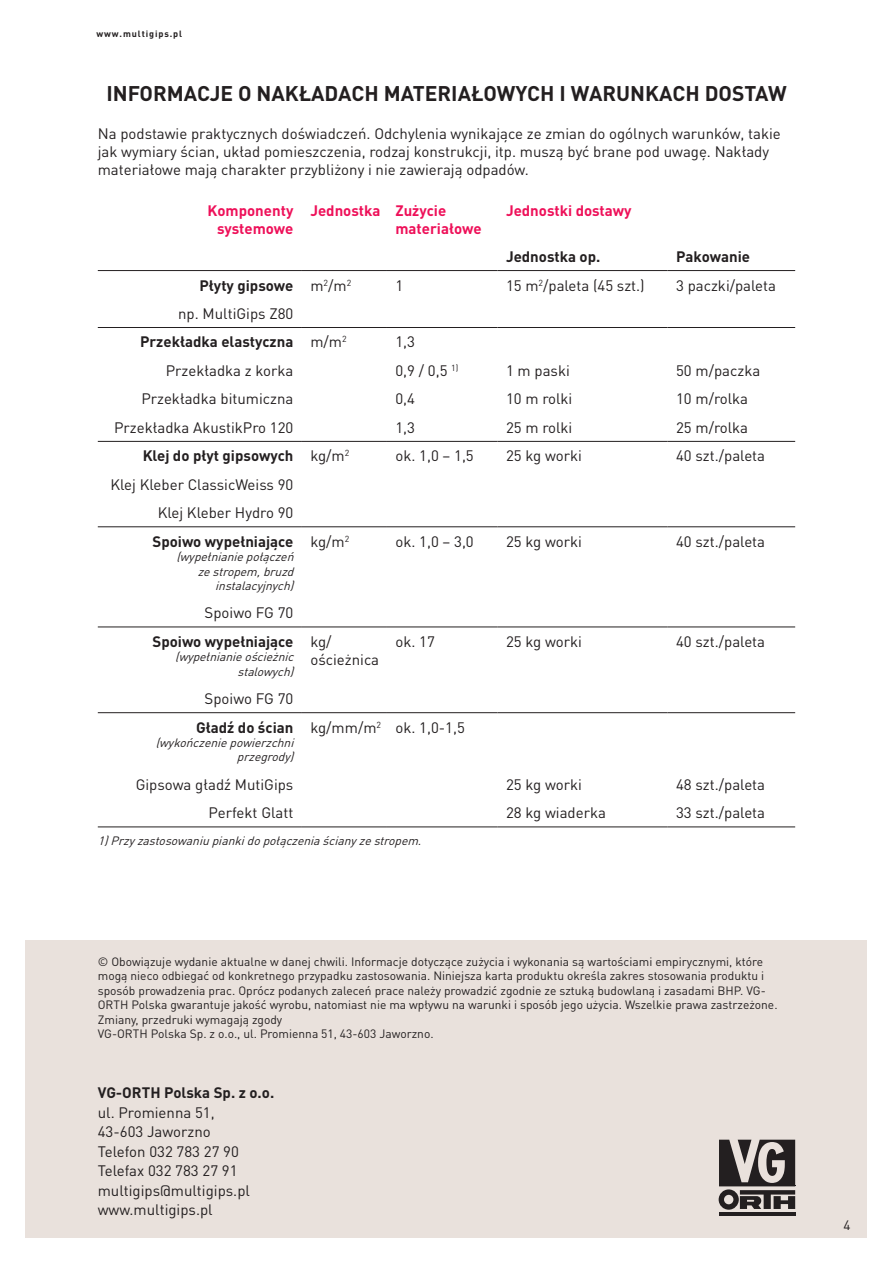
<style>
.page{position:relative;width:893px;height:1263px;background:#fff}
.page>*{position:absolute;margin:0;border:0;box-sizing:border-box;transform-origin:0 0}
.t1{font:700 21px "DIN Pro";color:#231f20}
.t2{font:15px/19.5px "DIN Pro";color:#231f20}
.t3{font:700 15px/28.5px "DIN Pro";color:#231f20}
.t4{font:700 15px/18px "DIN Pro";color:#ee1059;text-align:right}
.t5{font:13.5px "DIN Pro";color:#231f20}
.t6{font:12px/14.4px "DIN Pro";color:#231f20}
.t7{font:italic 12px/14.4px "DIN Pro";color:#231f20;text-align:right}
.t8{font:700 9px "DIN Pro";letter-spacing:.1em;color:#231f20}
.s1{font-weight:400}
</style>
<div class="page">
<div style="left:26px;top:940px;width:841px;height:297px;background:#e9e1dc"></div>
<hr style="left:719px;top:1212px;width:76px;height:4px;background:#231f20">
<svg style="left:719px;top:1140px;width:76px;height:70px"></svg>
<hr style="left:719px;top:1185px;width:76px;height:1px;background:#231f20">
<hr style="left:98px;top:270px;width:204px;height:1px;background:#231f20">
<hr style="left:302px;top:270px;width:85px;height:1px;background:#231f20">
<hr style="left:387px;top:270px;width:110px;height:1px;background:#231f20">
<hr style="left:497px;top:270px;width:171px;height:1px;background:#231f20">
<hr style="left:668px;top:270px;width:127px;height:1px;background:#231f20">
<hr style="left:98px;top:327px;width:204px;height:1px;background:#231f20">
<hr style="left:302px;top:327px;width:85px;height:1px;background:#231f20">
<hr style="left:387px;top:327px;width:110px;height:1px;background:#231f20">
<hr style="left:497px;top:327px;width:171px;height:1px;background:#231f20">
<hr style="left:668px;top:327px;width:127px;height:1px;background:#231f20">
<hr style="left:98px;top:441px;width:204px;height:1px;background:#231f20">
<hr style="left:302px;top:441px;width:85px;height:1px;background:#231f20">
<hr style="left:387px;top:441px;width:110px;height:1px;background:#231f20">
<hr style="left:497px;top:441px;width:171px;height:1px;background:#231f20">
<hr style="left:668px;top:441px;width:127px;height:1px;background:#231f20">
<hr style="left:98px;top:526px;width:204px;height:1px;background:#231f20">
<hr style="left:302px;top:526px;width:85px;height:1px;background:#231f20">
<hr style="left:387px;top:526px;width:110px;height:1px;background:#231f20">
<hr style="left:497px;top:526px;width:171px;height:1px;background:#231f20">
<hr style="left:668px;top:526px;width:127px;height:1px;background:#231f20">
<hr style="left:98px;top:626px;width:204px;height:1px;background:#231f20">
<hr style="left:302px;top:626px;width:85px;height:1px;background:#231f20">
<hr style="left:387px;top:626px;width:110px;height:1px;background:#231f20">
<hr style="left:497px;top:626px;width:171px;height:1px;background:#231f20">
<hr style="left:668px;top:626px;width:127px;height:1px;background:#231f20">
<hr style="left:98px;top:712px;width:204px;height:1px;background:#231f20">
<hr style="left:302px;top:712px;width:85px;height:1px;background:#231f20">
<hr style="left:387px;top:712px;width:110px;height:1px;background:#231f20">
<hr style="left:497px;top:712px;width:171px;height:1px;background:#231f20">
<hr style="left:668px;top:712px;width:127px;height:1px;background:#231f20">
<hr style="left:98px;top:826px;width:204px;height:1px;background:#231f20">
<hr style="left:302px;top:826px;width:85px;height:1px;background:#231f20">
<hr style="left:387px;top:826px;width:110px;height:1px;background:#231f20">
<hr style="left:497px;top:826px;width:171px;height:1px;background:#231f20">
<hr style="left:668px;top:826px;width:127px;height:1px;background:#231f20">
<p class="t8" style="left:96px;top:28px;width:87px">www.multigips.pl</p>
<h1 class="t1" style="left:106px;top:79px;width:682px">INFORMACJE O NAKŁADACH MATERIAŁOWYCH I WARUNKACH DOSTAW</h1>
<p class="t2" style="left:98px;top:124px;width:684px;line-height:18px">Na podstawie praktycznych doświadczeń. Odchylenia wynikające ze zmian do ogólnych warunków, takie jak wymiary ścian, układ pomieszczenia, rodzaj konstrukcji, itp. muszą być brane pod uwagę. Nakłady materiałowe mają charakter przybliżony i nie zawierają odpadów.</p>
<p class="t4" style="left:207px;top:201px;width:87px">Komponenty systemowe</p>
<p class="t4" style="left:395px;top:201px;width:88px;text-align:left;text-indent:-85px">Jednostka Zużycie materiałowe</p>
<p class="t4" style="left:506px;top:201px;width:127px">Jednostki dostawy</p>
<p class="t3" style="left:506px;top:242px;width:96px">Jednostka op.</p>
<p class="t3" style="left:676px;top:242px;width:75px">Pakowanie</p>
<p class="t3" style="left:199px;top:270px;width:153px">Płyty gipsowe <span class="s1">m</span><sup>2</sup><span class="s1">/m</span><sup>2</sup></p>
<p class="t2" style="left:395px;top:275px;width:9px">1</p>
<p class="t2" style="left:506px;top:275px;width:140px">15 m<sup>2</sup>/paleta (45 szt.)</p>
<p class="t2" style="left:676px;top:275px;width:101px">3 paczki/paleta</p>
<p class="t3" style="left:140px;top:299px;width:208px;text-indent:38px"><span class="s1">np. MultiGips Z80<br></span>Przekładka elastyczna <span class="s1">m/m</span><sup>2</sup></p>
<p class="t2" style="left:395px;top:332px;width:21px">1,3</p>
<p class="t2" style="left:166px;top:360px;width:129px">Przekładka z korka</p>
<p class="t2" style="left:395px;top:360px;width:64px">0,9 / 0,5 <sup>1)</sup></p>
<p class="t2" style="left:506px;top:360px;width:65px">1 m paski</p>
<p class="t2" style="left:676px;top:360px;width:86px">50 m/paczka</p>
<p class="t2" style="left:141px;top:389px;width:154px">Przekładka bitumiczna</p>
<p class="t2" style="left:395px;top:389px;width:21px">0,4</p>
<p class="t2" style="left:506px;top:389px;width:68px">10 m rolki</p>
<p class="t2" style="left:676px;top:389px;width:74px">10 m/rolka</p>
<p class="t2" style="left:114px;top:417px;width:181px">Przekładka AkustikPro 120</p>
<p class="t2" style="left:395px;top:417px;width:21px">1,3</p>
<p class="t2" style="left:506px;top:417px;width:68px">25 m rolki</p>
<p class="t2" style="left:676px;top:417px;width:74px">25 m/rolka</p>
<p class="t3" style="left:143px;top:441px;width:208px">Klej do płyt gipsowych <span class="s1">kg/m</span><sup>2</sup></p>
<p class="t2" style="left:395px;top:446px;width:80px">ok. 1,0 – 1,5</p>
<p class="t2" style="left:506px;top:446px;width:77px">25 kg worki</p>
<p class="t2" style="left:676px;top:446px;width:90px">40 szt./paleta</p>
<p class="t2" style="left:110px;top:469px;width:184px;line-height:28.5px;text-align:right">Klej Kleber ClassicWeiss 90<br>Klej Kleber Hydro 90</p>
<p class="t3" style="left:152px;top:526px;width:142px">Spoiwo wypełniające</p>
<p class="t7" style="left:176px;top:549px;width:123px">(wypełnianiepołączeń zestropem,bruzd instalacyj nych)</p>
<p class="t2" style="left:310px;top:531px;width:40px">kg/m<sup>2</sup></p>
<p class="t2" style="left:395px;top:531px;width:80px">ok. 1,0 – 3,0</p>
<p class="t2" style="left:506px;top:531px;width:77px">25 kg worki</p>
<p class="t2" style="left:676px;top:531px;width:90px">40 szt./paleta</p>
<p class="t2" style="left:205px;top:603px;width:90px">Spoiwo FG 70</p>
<p class="t3" style="left:152px;top:627px;width:142px">Spoiwo wypełniające</p>
<p class="t7" style="left:175px;top:649px;width:124px">(wypełnianieościeżnic stalowych)</p>
<p class="t2" style="left:205px;top:688px;width:90px">Spoiwo FG 70</p>
<p class="t3" style="left:196px;top:712px;width:99px">Gładź do ścian</p>
<p class="t7" style="left:156px;top:735px;width:143px">(wykończeniepowierzchni przegrody)</p>
<p class="t2" style="left:310px;top:632px;width:70px;line-height:18px">kg/ ościeżnica</p>
<p class="t2" style="left:395px;top:631px;width:41px">ok. 17</p>
<p class="t2" style="left:506px;top:631px;width:77px">25 kg worki</p>
<p class="t2" style="left:676px;top:631px;width:90px">40 szt./paleta</p>
<p class="t2" style="left:310px;top:717px;width:156px">kg/mm/m<sup>2</sup> ok. 1,0-1,5</p>
<p class="t2" style="left:136px;top:774px;width:159px">Gipsowa gładź MutiGips</p>
<p class="t2" style="left:506px;top:774px;width:77px">25 kg worki</p>
<p class="t2" style="left:676px;top:774px;width:90px">48 szt./paleta</p>
<p class="t2" style="left:209px;top:803px;width:86px">Perfekt Glatt</p>
<p class="t2" style="left:506px;top:803px;width:101px">28 kg wiaderka</p>
<p class="t2" style="left:676px;top:803px;width:90px">33 szt./paleta</p>
<p class="t7" style="left:98px;top:832px;width:329px">1)Przyzastosowaniupiankidopołączeniaścianyzestropem.</p>
<p class="t6" style="left:98px;top:954px;width:681px">© Obowiązuje wydanie aktualne w danej chwili. Informacje dotyczące zużycia i wykonania są wartościami empirycznymi, które mogą nieco odbiegać od konkretnego przypadku zastosowania. Niniejsza karta produktu określa zakres stosowania produktu i sposób prowadzenia prac. Oprócz podanych zaleceń prace należy prowadzić zgodnie ze sztuką budowlaną i zasadami BHP. VG-ORTH Polska gwarantuje jakość wyrobu, natomiast nie ma wpływu na warunki i sposób jego użycia. Wszelkie prawa zastrzeżone.<br>Zmiany, przedruki wymagają zgody<br>VG-ORTH Polska Sp. z o.o., ul. Promienna 51, 43-603 Jaworzno.</p>
<p class="t3" style="left:98px;top:1078px;width:178px">VG-ORTH Polska Sp. z o.o.</p>
<p class="t2" style="left:98px;top:1102px;width:154px">ul. Promienna 51,<br>43-603 Jaworzno<br>Telefon 032 783 27 90<br>Telefax 032 783 27 91 multigips@multigips.pl www.multigips.pl</p>
<p class="t5" style="left:843px;top:1216px;width:9px">4</p>
</div>
